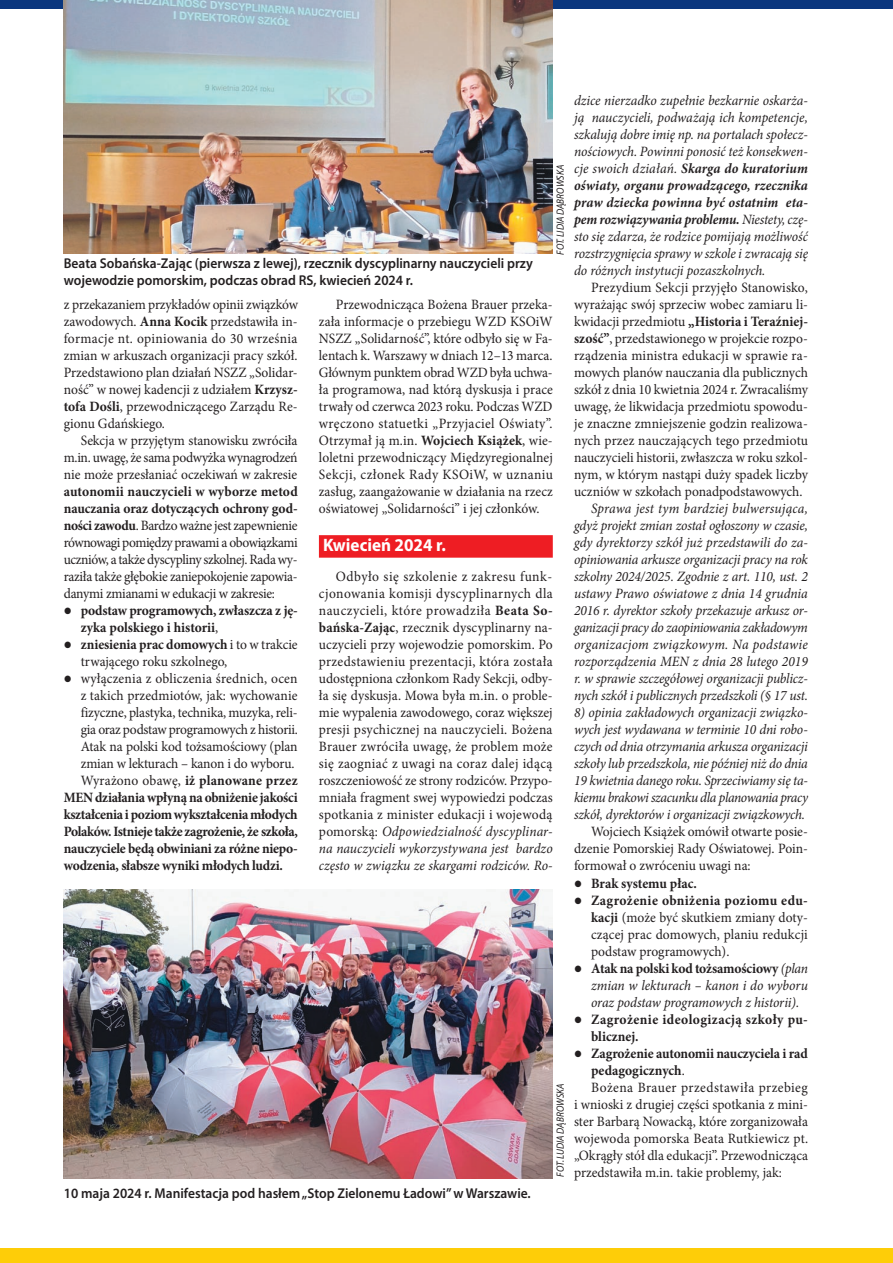
<style>
.page{position:relative;width:893px;height:1263px;background:#fff}
.page>*{position:absolute;margin:0;border:0;box-sizing:border-box;transform-origin:0 0}
.t1{font:700 18px "Myriad Pro";color:#fff;scale:.95 1}
.t2{font:14.25px/17px "Minion Pro";color:#231f20;text-align:justify;scale:.95 1}
.t3{font:italic 14.25px/17px "Minion Pro";letter-spacing:-.01em;color:#231f20;text-align:justify;scale:.95 1}
.t4{font:700 14.25px/17px "Minion Pro";letter-spacing:-.015em;color:#231f20;scale:.95 1}
.t5{font:600 14.25px/17.1px "Myriad Pro";color:#231f20;scale:.95 1}
.t6{font:700 14.25px/17px "Minion Pro";letter-spacing:.03em;color:#231f20;scale:.95 1}
.t7{font:14.25px "Minion Pro";letter-spacing:-.025em;color:#231f20;scale:.95 1}
.t8{font:14.25px "Minion Pro";letter-spacing:.035em;color:#231f20;scale:.95 1}
.t9{font:700 14.25px "Minion Pro";letter-spacing:.015em;color:#231f20;scale:.95 1}
.t10{font:italic 10.5px "Myriad Pro";color:#231f20;scale:.9 1}
.s1{font-weight:700}
.s2{font-weight:700;font-style:normal}
.s3{font-weight:400}
.s4{font-style:italic}
</style>
<div class="page">
<div style="left:0;top:1248px;width:893px;height:15px;background:#fecd08"></div>
<div style="left:0;top:0;width:893px;height:9px;background:#0a367e"></div>
<div style="left:319px;top:535px;width:234px;height:23px;background:#ee1d23"></div>
<img style="left:64px;top:0;width:489px;height:254px">
<img style="left:64px;top:889px;width:489px;height:289px">
<p class="t3" style="left:574px;top:92px;width:248px">dzice nierzadko zupełnie bezkarnie oskarża&shy;ją nauczycieli, podważają ich kompetencje, szkalują dobre imię np. na portalach społecz&shy;nościowych. Powinni ponosić też konsekwen&shy;cje swoich działań. <span class="s1">Skarga do kuratorium oświaty, organu prowadzącego, rzecznika praw dziecka powinna być ostatnim eta&shy;pem rozwiązywania problemu.</span> Niestety, czę&shy;sto się zdarza, że rodzice pomijają możliwość rozstrzygnięcia sprawy w szkole i zwracają się do różnych instytucji pozaszkolnych.</p>
<p class="t2" style="left:574px;top:279px;width:248px;text-indent:17px">Prezydium Sekcji przyjęło Stanowisko, wyrażając swój sprzeciw wobec zamiaru li&shy;kwidacji przedmiotu <span class="s1">„Historia i Teraźniej&shy;szość”</span>, przedstawionego w projekcie rozpo&shy;rządzenia ministra edukacji w sprawie ra&shy;mowych planów nauczania dla publicznych szkół z dnia 10 kwietnia 2024 r. Zwracaliśmy uwagę, że likwidacja przedmiotu spowodu&shy;je znaczne zmniejszenie godzin realizowa&shy;nych przez nauczających tego przedmiotu nauczycieli historii, zwłaszcza w roku szkol&shy;nym, w którym nastąpi duży spadek liczby uczniów w szkołach ponadpodstawowych.</p>
<p class="t3" style="left:574px;top:500px;width:248px;text-indent:17px">Sprawa jest tym bardziej bulwersująca, gdyż projekt zmian został ogłoszony w czasie, gdy dyrektorzy szkół już przedstawili do za&shy;opiniowania arkusze organizacji pracy na rok szkolny 2024/2025. Zgodnie z art. 110, ust. 2 ustawy Prawo oświatowe z dnia 14 grudnia 2016 r. dyrektor szkoły przekazuje arkusz or&shy;ganizacji pracy do zaopiniowania zakładowym organizacjom związkowym. Na podstawie rozporządzenia MEN z dnia 28 lutego 2019 r. w sprawie szczegółowej organizacji publicz&shy;nych szkół i publicznych przedszkoli (§ 17 ust.</p>
<p class="t3" style="left:574px;top:704px;width:248px">8) opinia zakładowych organizacji związko&shy;wych jest wydawana w terminie 10 dni robo&shy;czych od dnia otrzymania arkusza organizacji szkoły lub przedszkola, nie później niż do dnia 19 kwietnia danego roku. Sprzeciwiamy się ta&shy;kiemu brakowi szacunku dla planowania pracy szkół, dyrektorów i organizacji związkowych.</p>
<p class="t2" style="left:574px;top:823px;width:248px;text-indent:17px">Wojciech Książek omówił otwarte posie&shy;dzenie Pomorskiej Rady Oświatowej. Poin&shy;formował o zwróceniu uwagi na:</p>
<p class="t4" style="left:574px;top:874px;width:131px">● Brak systemu płac.</p>
<p class="t2" style="left:591px;top:891px;width:230px;text-indent:-17px">● <span class="s1">Zagrożenie obniżenia poziomu edu&shy;kacji</span> (może być skutkiem zmiany doty&shy;czącej prac domowych, planiu redukcji podstaw programowych).</p>
<p class="t3" style="left:591px;top:959px;width:230px;text-indent:-17px">● <span class="s2">Atak na polski kod tożsamościowy</span> (plan zmian w lekturach – kanon i do wyboru oraz podstaw programowych z historii).</p>
<p class="t6" style="left:591px;top:1010px;width:230px;text-indent:-17px">● Zagrożenie ideologizacją szkoły pu&shy;blicznej.</p>
<p class="t4" style="left:574px;top:1044px;width:248px">● Zagrożenie autonomii nauczyciela i rad</p>
<p class="t4" style="left:591px;top:1061px;width:100px">pedagogicznych<span class="s3">.</span></p>
<p class="t8" style="left:591px;top:1077px;width:230px">Bożena Brauer przedstawiła przebieg</p>
<p class="t2" style="left:574px;top:1096px;width:248px">i wnioski z drugiej części spotkania z mini-</p>
<p class="t2" style="left:574px;top:1113px;width:248px">ster Barbarą Nowacką, które zorganizowała</p>
<p class="t2" style="left:574px;top:1130px;width:248px">wojewoda pomorska Beata Rutkiewicz pt.</p>
<p class="t2" style="left:574px;top:1147px;width:248px">„Okrągły stół dla edukacji”. Przewodnicząca</p>
<p class="t2" style="left:574px;top:1164px;width:220px">przedstawiła m.in. takie problemy, jak:</p>
<p class="t10" style="left:554px;top:255px;width:102px;rotate:-90deg">FOT. LIDIA DĄBROWSKA</p>
<p class="t5" style="left:64px;top:255px;width:495px">Beata Sobańska-Zając (pierwsza z lewej), rzecznik dyscyplinarny nauczycieli przy wojewodzie pomorskim, podczas obrad RS, kwiecień 2024 r.</p>
<p class="t2" style="left:64px;top:296px;width:248px">z przekazaniem przykładów opinii związków zawodowych. <span class="s1">Anna Kocik</span> przedstawiła in&shy;formacje nt. opiniowania do 30 września zmian w arkuszach organizacji pracy szkół.<br>Przedstawiono plan działań NSZZ „Solidar&shy;ność” w nowej kadencji z udziałem <span class="s1">Krzysz&shy;tofa Dośli</span>, przewodniczącego Zarządu Re&shy;gionu Gdańskiego.</p>
<p class="t2" style="left:64px;top:432px;width:248px;text-indent:17px">Sekcja w przyjętym stanowisku zwróciła m.in. uwagę, że sama podwyżka wynagrodzeń nie może przesłaniać oczekiwań w zakresie</p>
<p class="t2" style="left:64px;top:483px;width:248px"><span class="s1">autonomii nauczycieli w wyborze metod nauczania oraz dotyczących ochrony god&shy;ności zawodu</span>. Bardzo ważne jest zapewnienie równowagi pomiędzy prawami a obowiązkami uczniów, a także dyscypliny szkolnej. Rada wy&shy;raziła także głębokie zaniepokojenie zapowia&shy;danymi zmianami w edukacji w zakresie:</p>
<p class="t4" style="left:81px;top:602px;width:230px;text-indent:-17px">● podstaw programowych, zwłaszcza z ję&shy;zyka polskiego i historii<span class="s3">,</span></p>
<p class="t2" style="left:81px;top:636px;width:230px;text-indent:-17px">● <span class="s1">zniesienia prac domowych</span> i to w trakcie trwającego roku szkolnego,</p>
<p class="t2" style="left:64px;top:670px;width:248px">● wyłączenia z obliczenia średnich, ocen</p>
<p class="t2" style="left:81px;top:687px;width:230px">z takich przedmiotów, jak: wychowanie</p>
<p class="t2" style="left:81px;top:704px;width:230px">fizyczne, plastyka, technika, muzyka, reli-</p>
<p class="t7" style="left:81px;top:720px;width:230px">gia oraz podstaw programowych z historii.</p>
<p class="t2" style="left:81px;top:738px;width:230px">Atak na polski kod tożsamościowy (plan</p>
<p class="t2" style="left:81px;top:755px;width:227px">zmian w lekturach – kanon i do wyboru.</p>
<p class="t9" style="left:81px;top:771px;width:230px"><span class="s3">Wyrażono obawę,</span> iż planowane przez</p>
<p class="t4" style="left:64px;top:789px;width:248px">MEN działania wpłyną na obniżenie jakości</p>
<p class="t4" style="left:64px;top:806px;width:248px">kształcenia i poziom wykształcenia młodych</p>
<p class="t4" style="left:64px;top:823px;width:248px">Polaków. Istnieje także zagrożenie, że szkoła,</p>
<p class="t4" style="left:64px;top:840px;width:248px">nauczyciele będą obwiniani za różne niepo-</p>
<p class="t4" style="left:64px;top:857px;width:232px">wodzenia, słabsze wyniki młodych ludzi.</p>
<p class="t2" style="left:319px;top:296px;width:248px;text-indent:17px">Przewodnicząca Bożena Brauer przeka&shy;zała informacje o przebiegu WZD KSOiW NSZZ „Solidarność”, które odbyło się w Fa&shy;lentach k. Warszawy w dniach 12–13 marca.<br>Głównym punktem obrad WZD była uchwa&shy;ła programowa, nad którą dyskusja i prace trwały od czerwca 2023 roku. Podczas WZD wręczono statuetki „Przyjaciel Oświaty”.<br>Otrzymał ją m.in. <span class="s1">Wojciech Książek</span>, wie&shy;loletni przewodniczący Międzyregionalnej Sekcji, członek Rady KSOiW, w uznaniu zasług, zaangażowanie w działania na rzecz oświatowej „Solidarności” i jej członków.</p>
<p class="t1" style="left:323px;top:533px;width:131px">Kwiecień 2024 r.</p>
<p class="t2" style="left:319px;top:568px;width:248px;text-indent:17px">Odbyło się szkolenie z zakresu funk&shy;cjonowania komisji dyscyplinarnych dla nauczycieli, które prowadziła <span class="s1">Beata So&shy;bańska-Zając</span>, rzecznik dyscyplinarny na&shy;uczycieli przy wojewodzie pomorskim. Po przedstawieniu prezentacji, która została udostępniona członkom Rady Sekcji, odby&shy;ła się dyskusja. Mowa była m.in. o proble&shy;mie wypalenia zawodowego, coraz większej presji psychicznej na nauczycieli. Bożena Brauer zwróciła uwagę, że problem może się zaogniać z uwagi na coraz dalej idącą roszczeniowość ze strony rodziców. Przypo&shy;mniała fragment swej wypowiedzi podczas spotkania z minister edukacji i wojewodą pomorską: <span class="s4">Odpowiedzialność dyscyplinar&shy;na nauczycieli wykorzystywana jest bardzo często w związku ze skargami rodziców. Ro-</span></p>
<p class="t10" style="left:554px;top:1177px;width:105px;rotate:-90deg">FOT. LUDIA DĄBROWSKA</p>
<p class="t5" style="left:64px;top:1185px;width:493px">10 maja 2024 r. Manifestacja pod hasłem „Stop Zielonemu Ładowi” w Warszawie.</p>
</div>
